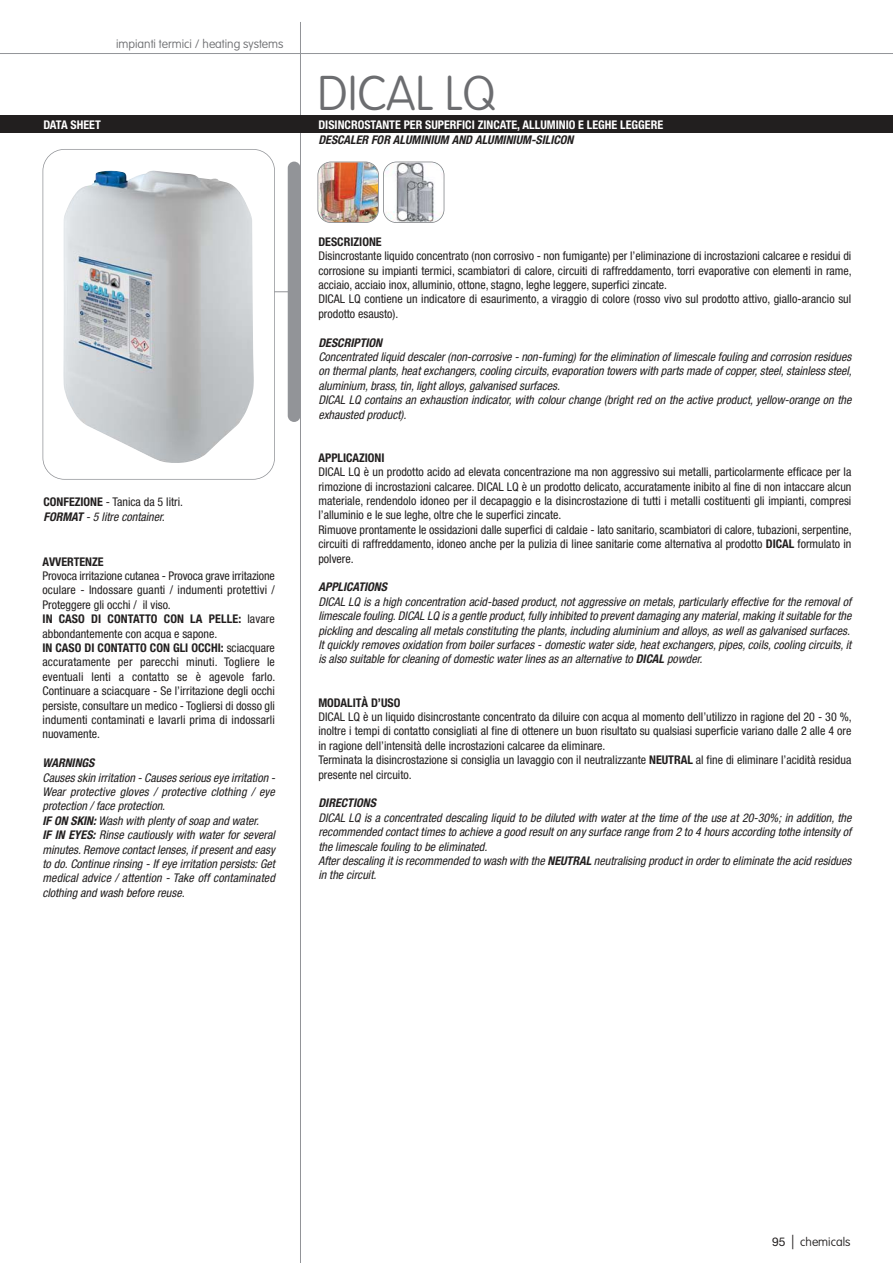
<style>
.page{position:relative;width:893px;height:1263px;background:#fff}
.page>*{position:absolute;margin:0;border:0;box-sizing:border-box;transform-origin:0 0}
.t1{font:100 48px "VAG Rounded";color:#6c6d70}
.t2{font:condensed 12px/14.4px "Helvetica Neue";color:#221f1f}
.t3{font:italic condensed 12px/14.4px "Helvetica Neue";color:#221f1f}
.t4{font:italic 700 condensed 12px "Helvetica Neue";color:#221f1f}
.t5{font:700 condensed 12px "Helvetica Neue";color:#fff}
.t6{font:italic 700 condensed 12px "Helvetica Neue";color:#fff}
.t7{font:700 condensed 12px "Helvetica Neue";color:#221f1f}
.t8{font:100 12px "VAG Rounded";color:#6c6d70}
.t9{font:100 12px "VAG Rounded";color:#221f1f}
.s1{font-style:normal}
.s2{font-weight:700;font-style:normal}
.s3{font-weight:700}
.s4{font-family:"Helvetica Neue";font-weight:400}
.s5{font-family:"Avant Garde";font-weight:400;font-size:14.4px}
</style>
<div class="page">
<hr style="left:300px;top:22px;width:1px;height:1241px;background:#929498">
<hr style="left:0;top:53px;width:893px;height:1px;background:#929498">
<div style="left:0;top:116px;width:893px;height:17px;background:#221f1f"></div>
<hr style="left:198px;top:291px;width:98px;height:1px;background:#929498">
<div style="left:288px;top:162px;width:12px;height:260px;background:#929498;border-radius:6px"></div>
<div style="left:43px;top:150px;width:231px;height:329px;background:#fff;border-radius:21px"></div>
<img style="left:63px;top:171px;width:191px;height:292px">
<div style="left:43px;top:149px;width:232px;height:331px;border:2px solid #929498;border-radius:22px"></div>
<img style="left:318px;top:162px;width:60px;height:60px;border-radius:13px">
<div style="left:317px;top:162px;width:62px;height:61px;border:2px solid #7f8185;border-radius:14px"></div>
<img style="left:384px;top:162px;width:60px;height:60px;border-radius:13px">
<div style="left:383px;top:162px;width:61px;height:61px;border:2px solid #7f8185;border-radius:14px"></div>
<p class="t8" style="left:116px;top:38px;width:169px">impianti termici / heating systems</p>
<h1 class="t1" style="left:317px;top:70px;width:179px">DICAL LQ</h1>
<p class="t6" style="left:317px;top:121px;width:343px"><span class="s1">P R O D U Z I O N E 4 5 - 9 0 l i t r i / o r a -</span> PERMEATE PRODUCTION 45-90 litres/hour</p>
<p class="t5" style="left:43px;top:121px;width:59px">DATA SHEET</p>
<p class="t5" style="left:318px;top:121px;width:346px">DISINCROSTANTE PER SUPERFICI ZINCATE, ALLUM NIO E LEGHE LEGGERE</p>
<p class="t4" style="left:318px;top:135px;width:259px">DESCALER FOR ALUMINIUM AND ALUMINIUM-SILICON</p>
<p class="t3" style="left:43px;top:496px;width:141px"><span class="s2">CONFEZIONE</span> <span class="s1">- Tanica da 5 litri.<br></span><span class="s3">FORMAT</span> -5 litre container.</p>
<p class="t7" style="left:43px;top:557px;width:63px">AVVERTENZE</p>
<p class="t2" style="left:43px;top:570px;width:234px">Provoca irritazione cutanea - Provoca grave irritazione oculare - Indossare guanti / indumenti protettivi / Proteggere gli occhi / il viso.<br><span class="s3">IN CASO DI CONTATTO CON LA PELLE:</span> lavare abbondantemente con acqua e sapone.<br><span class="s3">IN CASO DI CONTATTO CON GLI OCCHI:</span> sciacquare accuratamente per parecchi minuti. Togliere le eventuali lenti a contatto se è agevole farlo.<br>Continuare a sciacquare - Se l’irritazione degli occhi persiste, consultare un medico - Togliersi di dosso gli indumenti contaminati e lavarli prima di indossarli nuovamente.</p>
<p class="t4" style="left:43px;top:759px;width:56px">WARNINGS</p>
<p class="t3" style="left:43px;top:771px;width:236px">Causes skin irritation -Causes serious eye irritation - Wear protective gloves / protective clothing / eye protection / face protection.<br><span class="s3">IF ON SKIN:</span> Wash with plenty of soap and water.<br><span class="s3">IF IN EYES:</span> Rinse cautiously with water for several minutes.Remove contact lenses,if present and easy to do.Continue rinsing - If eye irritation persists:Get medical advice / attention - Take off contaminated clothing and wash before reuse.</p>
<p class="t7" style="left:318px;top:237px;width:65px">DESCRIZIONE</p>
<p class="t2" style="left:318px;top:250px;width:535px">Disincrostante liquido concentrato (non corrosivo - non fumigante) per l’eliminazione di incrostazioni calcaree e residui di corrosione su impianti termici, scambiatori di calore, circuiti di raffreddamento, torri evaporative con elementi in rame, acciaio, acciaio inox, alluminio, ottone, stagno, leghe leggere, superfici zincate.<br>DICAL LQ contiene un indicatore di esaurimento, a viraggio di colore (rosso vivo sul prodotto attivo, giallo-arancio sul prodotto esausto).</p>
<p class="t4" style="left:318px;top:338px;width:68px">DESCRIPTION</p>
<p class="t3" style="left:318px;top:350px;width:537px">Concentrated liquid descaler(non-corrosive -non-fuming) forthe elimination of limescale fouling and corrosion residues on thermalplants,heat exchangers,cooling circuits,evaporation towers with parts made of copper,steel,stainless steel, aluminium,brass,tin,light alloys,galvanised surfaces.<br>DICAL LQ contains an exhaustion indicator, with colour change (bright red on the active product, yellow-orange on the exhausted product).</p>
<p class="t7" style="left:318px;top:453px;width:68px">APPLICAZIONI</p>
<p class="t2" style="left:318px;top:466px;width:535px">DICAL LQ è un prodotto acido ad elevata concentrazione ma non aggressivo sui metalli, particolarmente efficace per la rimozione di incrostazioni calcaree. DICAL LQ è un prodotto delicato, accuratamente inibito al fine di non intaccare alcun materiale, rendendolo idoneo per il decapaggio e la disincrostazione di tutti i metalli costituenti gli impianti, compresi l’alluminio e le sue leghe, oltre che le superfici zincate.<br>Rimuove prontamente le ossidazioni dalle superfici di caldaie - lato sanitario, scambiatori di calore, tubazioni, serpentine, circuiti di raffreddamento, idoneo anche per la pulizia di linee sanitarie come alternativa al prodotto <span class="s3">DICAL</span> formulato in polvere.</p>
<p class="t4" style="left:318px;top:583px;width:72px">APPLICATIONS</p>
<p class="t3" style="left:318px;top:595px;width:537px">DICAL LQ is a high concentration acid-based product,not aggressive on metals,particularly effective for the removal of limescale fouling.DICAL LQ is a gentle product,fully inhibited to prevent damaging any material,making it suitable forthe pickling and descaling allmetals constituting the plants,including aluminium and alloys,as wellas galvanised surfaces.<br>It quickly removes oxidation from boilersurfaces -domestic waterside,heat exchangers,pipes,coils,cooling circuits,it is also suitable forcleaning of domestic waterlines as an alternative to <span class="s3">DICAL</span> powder.</p>
<p class="t7" style="left:318px;top:698px;width:84px">MODALITÀ D’USO</p>
<p class="t2" style="left:318px;top:710px;width:535px">DICAL LQ è un liquido disincrostante concentrato da diluire con acqua al momento dell’utilizzo in ragione del 20 - 30 %, inoltre i tempi di contatto consigliati al fine di ottenere un buon risultato su qualsiasi superficie variano dalle 2 alle 4 ore in ragione dell’intensità delle incrostazioni calcaree da eliminare.<br>Terminata la disincrostazione si consiglia un lavaggio con il neutralizzante <span class="s3">NEUTRAL</span> al fine di eliminare l’acidità residua presente nel circuito.</p>
<p class="t4" style="left:318px;top:799px;width:61px">DIRECTIONS</p>
<p class="t3" style="left:318px;top:811px;width:537px">DICAL LQ is a concentrated descaling liquid to be diluted with water at the time of the use at 20-30%; in addition, the recommended contact times to achieve a good result on any surface range from 2 to 4 hours according tothe intensity of the limescale fouling to be eliminated.<br>Afterdescaling it is recommended to wash with the <span class="s3">NEUTRAL</span> neutralising product in orderto eliminate the acid residues in the circuit.</p>
<p class="t9" style="left:772px;top:1236px;width:80px"><span class="s4">95</span> <span class="s5">|</span> chemicals</p>
</div>
